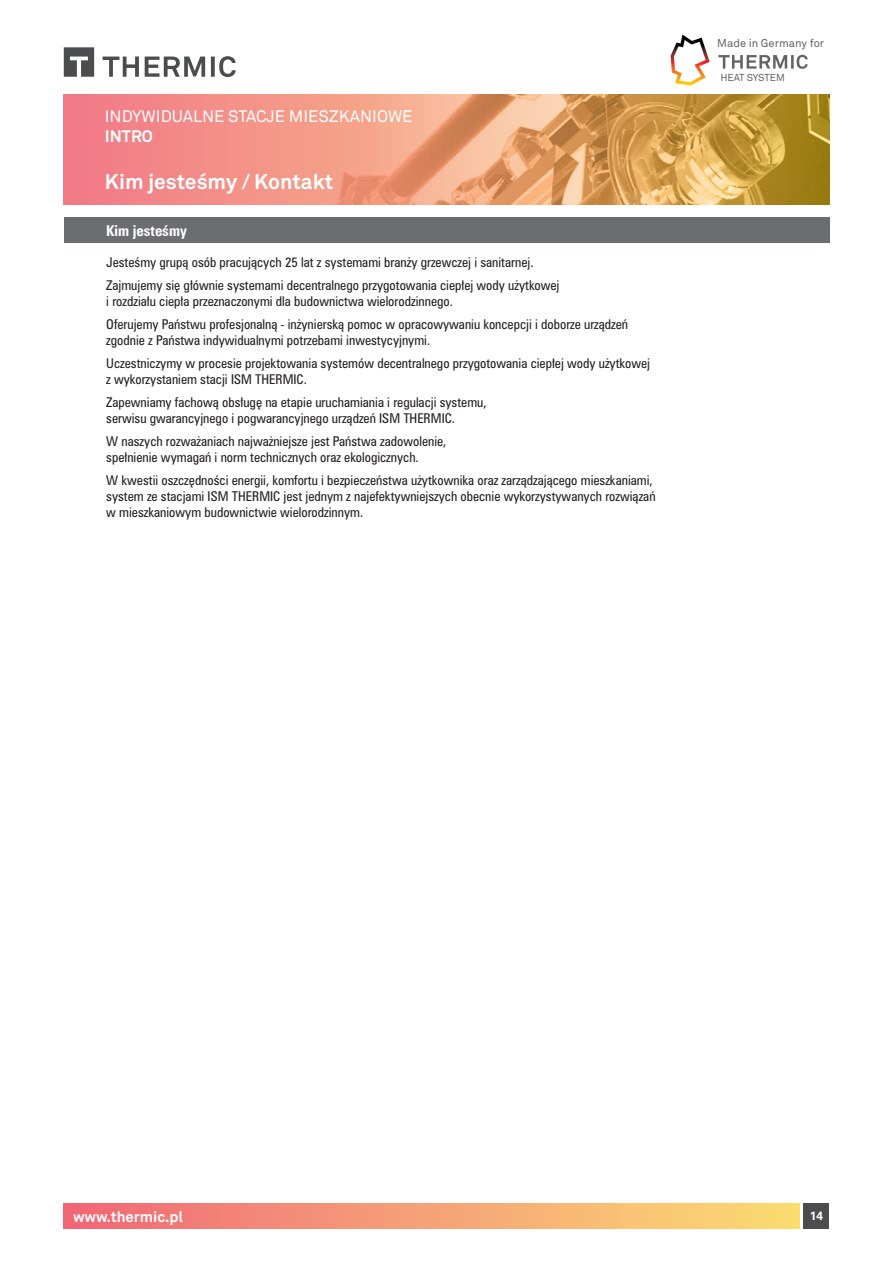
<style>
.page{position:relative;width:893px;height:1263px;background:#fff}
.page>*{position:absolute;margin:0;border:0;box-sizing:border-box;transform-origin:0 0}
.t1{font:700 21px "Akkurat Pro";color:#fff}
.t2{font:16.5px "Akkurat Pro";color:#fff}
.t3{font:700 16.5px "Akkurat Pro";color:#fff}
.t4{font:700 15px "Akkurat Pro";color:#fff}
.t5{font:700 15px "Zurich Cn EU";color:#fff}
.t6{font:condensed 13.5px/23.2px "Zurich PL";color:#231f20}
.t7{font:700 12px "Zurich PL";color:#fff}
.t8{font:11.25px "Akkurat Pro";color:#636366}
.t9{font:10.05px "Akkurat Pro";letter-spacing:-.01em;color:#636366}
</style>
<div class="page">
<svg style="left:64px;top:94px;width:765px;height:111px;background:#e2986f"></svg>
<svg style="left:64px;top:47px;width:172px;height:30px"></svg>
<div style="left:64px;top:1203px;width:735px;height:26px;background:linear-gradient(to right,#f06779,#fbdd73)"></div>
<svg style="left:718px;top:55px;width:90px;height:14px"></svg>
<svg style="left:671px;top:35px;width:39px;height:51px"></svg>
<div style="left:804px;top:1203px;width:25px;height:26px;background:#4b4c4d"></div>
<div style="left:64px;top:218px;width:765px;height:25px;background:#6c6d70"></div>
<p class="t2" style="left:105px;top:107px;width:309px">INDYWIDUALNE STACJE MIESZKANIOWE</p>
<p class="t3" style="left:105px;top:126px;width:50px">INTRO</p>
<h1 class="t1" style="left:105px;top:169px;width:230px">Kim jesteśmy / Kontakt</h1>
<p class="t5" style="left:106px;top:221px;width:82px">Kim jesteśmy</p>
<p class="t6" style="left:106px;top:250px;width:455px">JesteÊmy grupà osób pracujàcych 25 lat z systemami bran˝y grzewczej i sanitarnej.<br>Zajmujemy si´ g∏ównie systemami decentralnego przygotowania ciep∏ej wody u˝ytkowej</p>
<p class="t6" style="left:106px;top:289px;width:523px">i rozdzia∏u ciep∏a przeznaczonymi dla budownictwa wielorodzinnego.<br>Oferujemy Paƒstwu profesjonalnà - in˝ynierskà pomoc w opracowywaniu koncepcji i doborze urzàdzeƒ</p>
<p class="t6" style="left:106px;top:328px;width:545px">zgodnie z Paƒstwa indywidualnymi potrzebami inwestycyjnymi.<br>Uczestniczymy w procesie projektowania systemów decentralnego przygotowania ciep∏ej wody u˝ytkowej</p>
<p class="t6" style="left:106px;top:367px;width:382px">z wykorzystaniem stacji ISM THERMIC.<br>Zapewniamy fachowà obs∏ug´ na etapie uruchamiania i regulacji systemu,</p>
<p class="t6" style="left:106px;top:406px;width:350px">serwisu gwarancyjnego i pogwarancyjnego urzàdzeƒ ISM THERMIC.<br>W naszych rozwa˝aniach najwa˝niejsze jest Paƒstwa zadowolenie,</p>
<p class="t6" style="left:106px;top:445px;width:548px">spe∏nienie wymagaƒ i norm technicznych oraz ekologicznych.<br>W kwestii oszcz´dnoÊci energii, komfortu i bezpieczeƒstwa u˝ytkownika oraz zarzàdzajàcego mieszkaniami,</p>
<p class="t6" style="left:106px;top:488px;width:551px;line-height:15.8px">system ze stacjami ISM THERMIC jest jednym z najefektywniejszych obecnie wykorzystywanych rozwiàzaƒ w mieszkaniowym budownictwie wielorodzinnym.</p>
<p class="t8" style="left:717px;top:37px;width:108px">Made in Germany for</p>
<p class="t9" style="left:720px;top:72px;width:66px">HEAT SYSTEM</p>
<p class="t4" style="left:73px;top:1207px;width:111px">www.thermic.pl</p>
<p class="t7" style="left:810px;top:1209px;width:15px">14</p>
</div>
